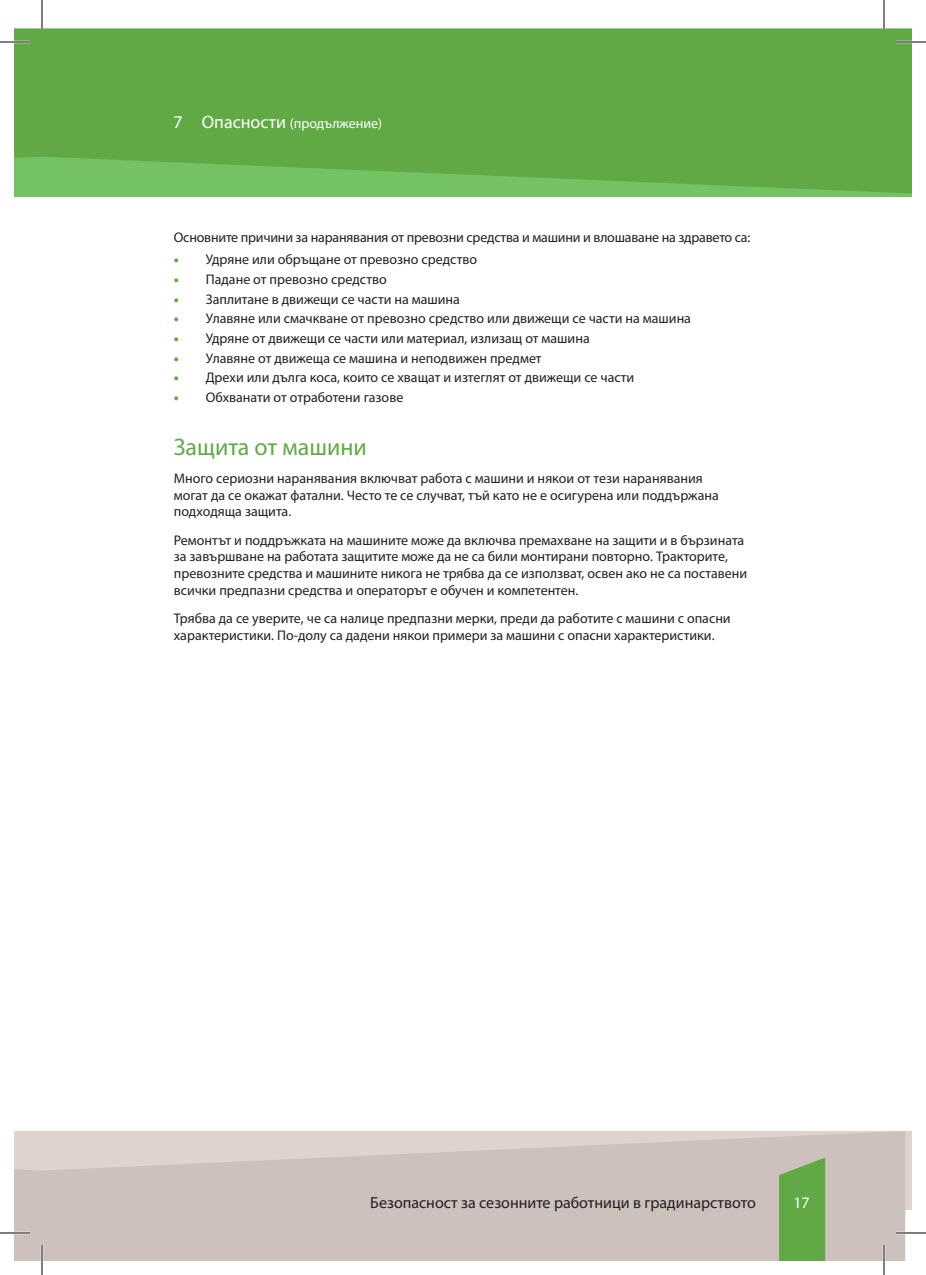
<style>
.page{position:relative;width:926px;height:1275px;background:#fff}
.page>*{position:absolute;margin:0;border:0;box-sizing:border-box;transform-origin:0 0}
.t1{font:24px "Myriad Pro";color:#61a945}
.t2{font:16px "Myriad Pro";color:#231f20}
.t3{font:16px "Myriad Pro";color:#fff}
.t4{font:14px/16.8px "Myriad Pro";color:#231f20}
.t5{font:14px "Myriad Pro";color:#fff}
.s1{font-size:18px}
.s2{font-weight:900;color:#61a945}
</style>
<div class="page">
<svg style="left:42px;top:1131px;width:863px;height:130px;background:#cfc3bf"></svg>
<svg style="left:779px;top:1157px;width:46px;height:104px;background:#6aab50"></svg>
<div style="left:14px;top:1131px;width:28px;height:78px;background:#e0d3cd"></div>
<div style="left:42px;top:82px;width:870px;height:115px;background:#75c264"></div>
<div style="left:14px;top:82px;width:28px;height:115px;background:#75c264"></div>
<svg style="left:44px;top:28px;width:868px;height:165px;background:#63ab48"></svg>
<div style="left:14px;top:28px;width:30px;height:130px;background:#61a945"></div>
<div style="left:14px;top:1169px;width:29px;height:92px;background:#ccc1bd"></div>
<hr style="left:0;top:41px;width:30px;height:2px;background:#fff">
<hr style="left:896px;top:41px;width:30px;height:2px;background:#fff">
<hr style="left:0;top:1231px;width:30px;height:3px;background:#fff">
<hr style="left:896px;top:1231px;width:30px;height:3px;background:#fff">
<hr style="left:41px;top:0;width:2px;height:30px;background:#fff">
<hr style="left:41px;top:1245px;width:2px;height:30px;background:#fff">
<hr style="left:883px;top:0;width:2px;height:30px;background:#fff">
<hr style="left:883px;top:1245px;width:2px;height:30px;background:#fff">
<hr style="left:0;top:42px;width:30px;height:1px;background:#000">
<hr style="left:896px;top:42px;width:30px;height:1px;background:#000">
<hr style="left:0;top:1232px;width:30px;height:1px;background:#000">
<hr style="left:896px;top:1232px;width:30px;height:1px;background:#000">
<hr style="left:42px;top:0;width:1px;height:30px;background:#000">
<hr style="left:42px;top:1245px;width:1px;height:30px;background:#000">
<hr style="left:884px;top:0;width:1px;height:30px;background:#000">
<hr style="left:884px;top:1245px;width:1px;height:30px;background:#000">
<p class="t5" style="left:174px;top:115px;width:210px"><span class="s1">7 Опасности</span> (продължение)</p>
<p class="t4" style="left:174px;top:229px;width:578px">Основните причини за наранявания от превозни средства и машини и влошаване на здравето са:</p>
<p class="t4" style="left:174px;top:251px;width:305px"><span class="s2">•</span> Удряне или обръщане от превозно средство</p>
<p class="t4" style="left:174px;top:271px;width:214px"><span class="s2">•</span> Падане от превозно средство</p>
<p class="t4" style="left:174px;top:290px;width:288px"><span class="s2">•</span> Заплитане в движещи се части на машина</p>
<p class="t4" style="left:174px;top:310px;width:519px"><span class="s2">•</span> Улавяне или смачкване от превозно средство или движещи се части на машина</p>
<p class="t4" style="left:174px;top:330px;width:417px"><span class="s2">•</span> Удряне от движещи се части или материал, излизащ от машина</p>
<p class="t4" style="left:174px;top:349px;width:369px"><span class="s2">•</span> Улавяне от движеща се машина и неподвижен предмет</p>
<p class="t4" style="left:174px;top:369px;width:462px"><span class="s2">•</span> Дрехи или дълга коса, които се хващат и изтеглят от движещи се части</p>
<p class="t4" style="left:174px;top:388px;width:231px"><span class="s2">•</span> Обхванати от отработени газове</p>
<h1 class="t1" style="left:174px;top:432px;width:195px">Защита от машини</h1>
<p class="t4" style="left:174px;top:469px;width:546px">Много сериозни наранявания включват работа с машини и някои от тези наранявания могат да се окажат фатални. Често те се случват, тъй като не е осигурена или поддържана подходяща защита.</p>
<p class="t4" style="left:174px;top:531px;width:575px">Ремонтът и поддръжката на машините може да включва премахване на защити и в бързината за завършване на работата защитите може да не са били монтирани повторно. Тракторите, превозните средства и машините никога не трябва да се използват, освен ако не са поставени всички предпазни средства и операторът е обучен и компетентен.</p>
<p class="t4" style="left:174px;top:610px;width:558px">Трябва да се уверите, че са налице предпазни мерки, преди да работите с машини с опасни характеристики. По-долу са дадени някои примери за машини с опасни характеристики.</p>
<p class="t2" style="left:370px;top:1192px;width:387px">Безопасност за сезонните работници в градинарството</p>
<p class="t3" style="left:793px;top:1192px;width:18px">17</p>
</div>
